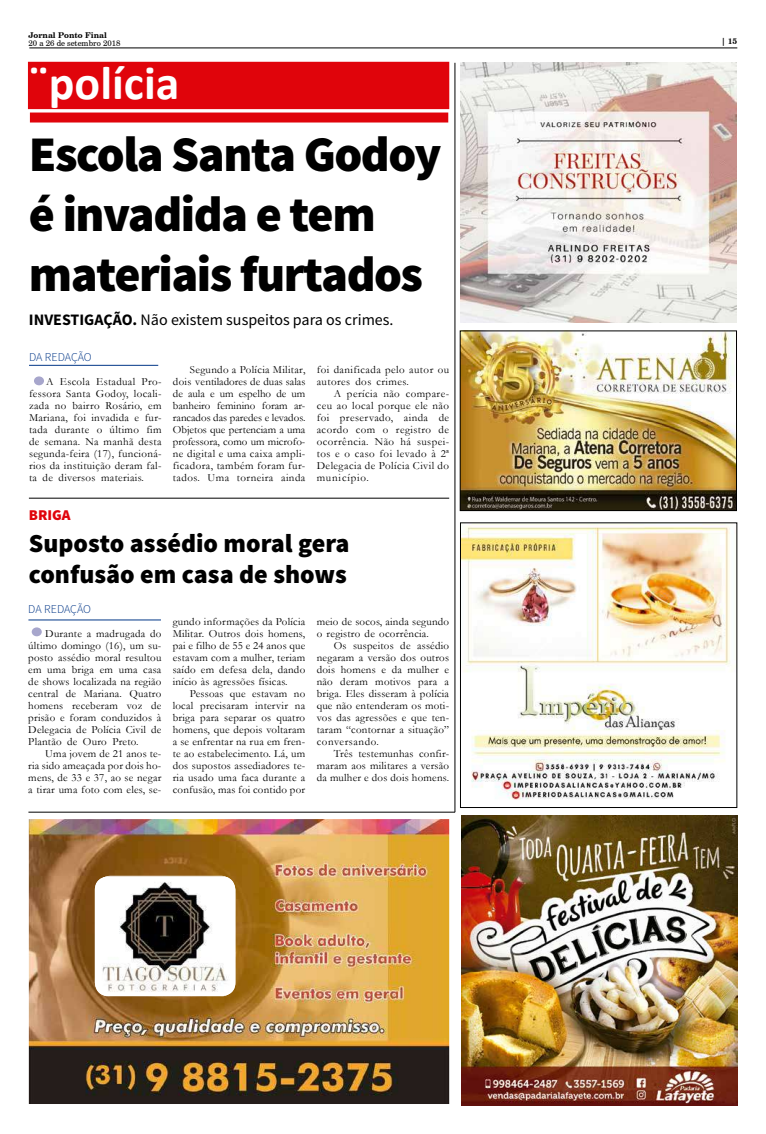
<style>
.page{position:relative;width:766px;height:1134px;background:#fff}
.page>*{position:absolute;margin:0;border:0;box-sizing:border-box;transform-origin:0 0}
.t1{font:900 49.9px/59.9px "Source Sans Pro";letter-spacing:-.03em;color:#000}
.t2{font:700 47.9px "Calibri";color:#fff}
.t3{font:900 26px/31.1px "Source Sans Pro";color:#000}
.t4{font:16px "Source Sans Pro";color:#000}
.t5{font:900 15px "Source Sans Pro";color:#e0040b}
.t6{font:300 12px "Source Sans Pro";letter-spacing:-.01em;color:#003687}
.t7{font:11px/12px "Garamond";letter-spacing:.02em;color:#000;text-align:justify}
.t8{font:11px/12px "Garamond";letter-spacing:.04em;color:#000}
.t9{font:700 8px "Century Schlbk Cyrillic BT";color:#000}
.t10{font:8px "Century Schlbk Cyrillic BT";color:#000}
.s1{font-weight:700}
</style>
<div class="page">
<hr style="left:29px;top:48px;width:708px;height:1px;background:#000">
<img style="left:462px;top:525px;width:268px;height:275px">
<div style="left:460px;top:523px;width:276px;height:285px;border:1px solid #000"></div>
<img style="left:462px;top:333px;width:272px;height:176px">
<div style="left:460px;top:331px;width:276px;height:180px;border:1px solid #000"></div>
<div style="left:28px;top:62px;width:420px;height:47px;background:#e0040b"></div>
<div style="left:30px;top:113px;width:418px;height:10px;background:#e0040b"></div>
<img style="left:460px;top:63px;width:276px;height:259px">
<img style="left:461px;top:815px;width:275px;height:291px">
<hr style="left:454px;top:63px;width:1px;height:749px;background:#000">
<hr style="left:29px;top:498px;width:420px;height:1px;background:#000">
<hr style="left:29px;top:365px;width:129px;height:1px;background:#003687">
<div style="left:34px;top:376px;width:10px;height:9px;background:#a7a6cc;border-radius:50%"></div>
<div style="left:32px;top:627px;width:10px;height:9px;background:#a7a6cc;border-radius:50%"></div>
<hr style="left:28px;top:620px;width:133px;height:1px;background:#003687">
<img style="left:29px;top:819px;width:420px;height:285px">
<div style="left:95px;top:876px;width:140px;height:120px;background:#fff;border-radius:14px"></div>
<img style="left:97px;top:876px;width:133px;height:120px">
<hr style="left:28px;top:812px;width:427px;height:1px;background:#000">
<p class="t9" style="left:28px;top:30px;width:80px">Jornal Ponto Final</p>
<p class="t10" style="left:28px;top:38px;width:93px">20 a 26 de setembro 2018</p>
<h2 class="t2" style="left:29px;top:52px;width:152px">¨polícia</h2>
<h1 class="t1" style="left:29px;top:127px;width:414px">Escola Santa Godoy é invadida e tem materiais furtados</h1>
<h3 class="t4" style="left:29px;top:310px;width:366px"><span class="s1">INVESTIGAÇÃO.</span> Não existem suspeitos para os crimes.</h3>
<p class="t6" style="left:29px;top:350px;width:64px">DA REDAÇÃO</p>
<p class="t7" style="left:29px;top:375px;width:134px;text-indent:17px">A Escola Estadual Pro&shy;fessora Santa Godoy, locali&shy;zada no bairro Rosário, em Mariana, foi invadida e fur&shy;tada durante o último fim de semana. Na manhã desta segunda-feira (17), funcioná&shy;rios da instituição deram fal&shy;ta de diversos materiais.</p>
<p class="t7" style="left:173px;top:363px;width:134px;text-indent:17px">Segundo a Polícia Militar, dois ventiladores de duas salas de aula e um espelho de um banheiro feminino foram ar&shy;rancados das paredes e levados.<br>Objetos que pertenciam a uma professora, como um microfo&shy;ne digital e uma caixa ampli&shy;ficadora, também foram fur&shy;tados. Uma torneira ainda</p>
<p class="t8" style="left:316px;top:363px;width:134px">foi danificada pelo autor ou autores dos crimes.</p>
<p class="t7" style="left:316px;top:387px;width:134px;text-indent:17px">A perícia não compare&shy;ceu ao local porque ele não foi preservado, ainda de acordo com o registro de ocorrência. Não há suspei&shy;tos e o caso foi levado à 2ª Delegacia de Polícia Civil do município.</p>
<h3 class="t5" style="left:29px;top:505px;width:43px">BRIGA</h3>
<h3 class="t3" style="left:29px;top:529px;width:322px">Suposto assédio moral gera confusão em casa de shows</h3>
<p class="t6" style="left:28px;top:602px;width:64px">DA REDAÇÃO</p>
<p class="t7" style="left:28px;top:627px;width:134px;text-indent:17px">Durante a madrugada do último domingo (16), um su&shy;posto assédio moral resultou em uma briga em uma casa de shows localizada na região central de Mariana. Quatro homens receberam voz de prisão e foram conduzidos à Delegacia de Polícia Civil de Plantão de Ouro Preto.</p>
<p class="t7" style="left:28px;top:747px;width:135px;text-indent:17px">Uma jovem de 21 anos te&shy;ria sido ameaçada por dois ho&shy;mens, de 33 e 37, ao se negar a tirar uma foto com eles, se-</p>
<p class="t7" style="left:173px;top:615px;width:134px">gundo informações da Polícia Militar. Outros dois homens, pai e filho de 55 e 24 anos que estavam com a mulher, teriam saído em defesa dela, dando início às agressões físicas.</p>
<p class="t7" style="left:173px;top:687px;width:134px;text-indent:17px">Pessoas que estavam no local precisaram intervir na briga para separar os quatro homens, que depois voltaram a se enfrentar na rua em fren&shy;te ao estabelecimento. Lá, um dos supostos assediadores te&shy;ria usado uma faca durante a confusão, mas foi contido por</p>
<p class="t7" style="left:316px;top:615px;width:134px">meio de socos, ainda segundo o registro de ocorrência.</p>
<p class="t7" style="left:316px;top:639px;width:134px;text-indent:17px">Os suspeitos de assédio negaram a versão dos outros dois homens e da mulher e não deram motivos para a briga. Eles disseram à polícia que não entenderam os moti&shy;vos das agressões e que ten&shy;taram “contornar a situação” conversando.</p>
<p class="t7" style="left:316px;top:747px;width:134px;text-indent:17px">Três testemunhas confir&shy;maram aos militares a versão da mulher e dos dois homens.</p>
<p class="t9" style="left:721px;top:36px;width:17px">| 15</p>
</div>
